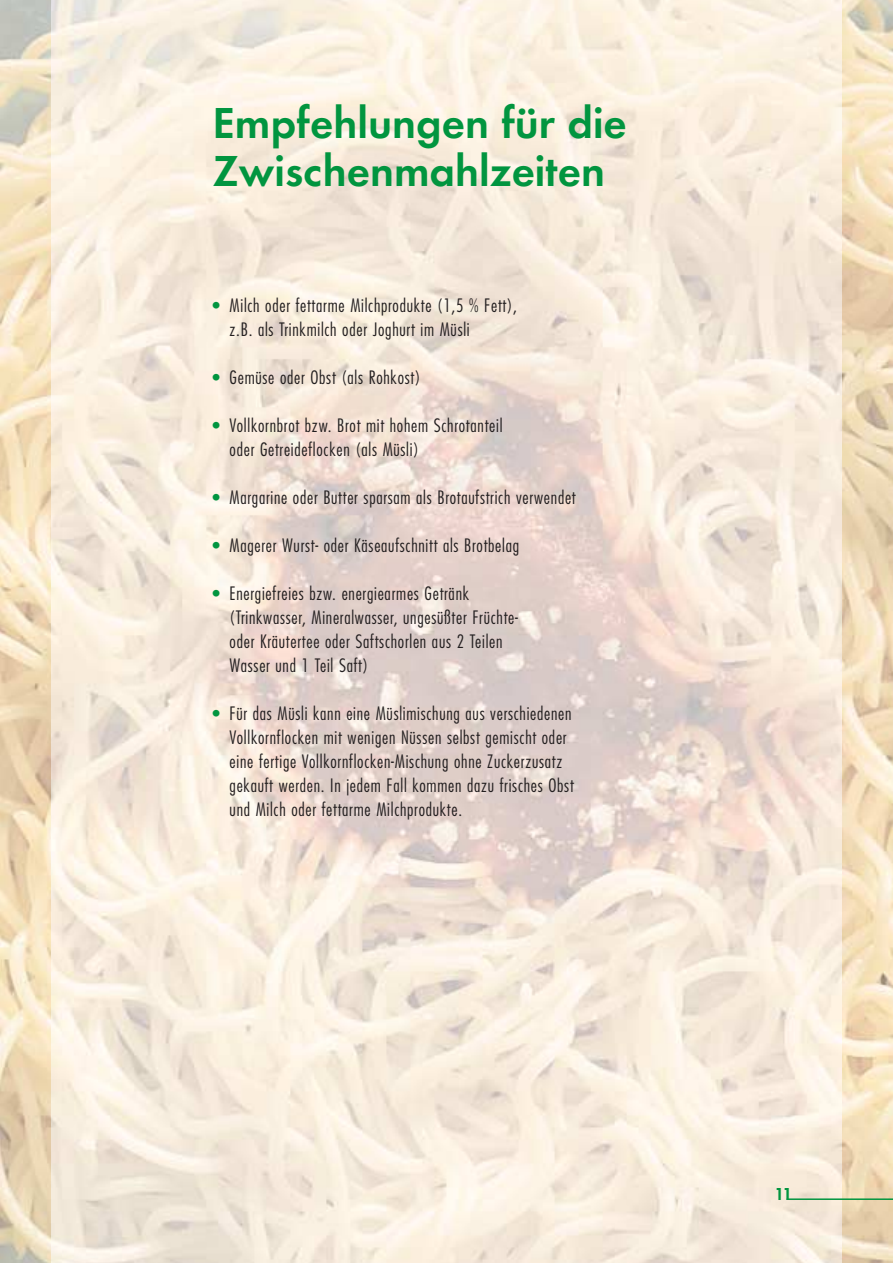
<style>
.page{position:relative;width:893px;height:1263px;background:#fff}
.page>*{position:absolute;margin:0;border:0;box-sizing:border-box;transform-origin:0 0}
.t1{font:600 45px/48px "Futura T";color:#01953f}
.t2{font:300 condensed 18px/24px "Futura";letter-spacing:.04em;color:#231f20}
.t3{font:600 18px "Futura T";color:#01953f}
.s1{color:#01953f}
</style>
<div class="page">
<img style="left:0;top:0;width:893px;height:1263px">
<img style="left:51px;top:0;width:791px;height:1263px">
<hr style="left:787px;top:1198px;width:106px;height:2px;background:#01953f">
<h1 class="t1" style="left:213px;top:102px;width:416px">Empfehlungen für die<br>Zwischenmahlzeiten</h1>
<p class="t2" style="left:230px;top:295px;width:289px;text-indent:-17px"><span class="s1">•</span> Milch oder fettarme Milchprodukte (1,5 % Fett), z.B. als Trinkmilch oder Joghurt im Müsli</p>
<p class="t2" style="left:213px;top:367px;width:209px"><span class="s1">•</span> Gemüse oder Obst (als Rohkost)</p>
<p class="t2" style="left:230px;top:415px;width:274px;text-indent:-17px"><span class="s1">•</span> Vollkornbrot bzw. Brot mit hohem Schrotanteil oder Getreideflocken (als Müsli)</p>
<p class="t2" style="left:213px;top:487px;width:365px"><span class="s1">•</span> Margarine oder Butter sparsam als Brotaufstrich verwendet</p>
<p class="t2" style="left:213px;top:535px;width:308px"><span class="s1">•</span> Magerer Wurst- oder Käseaufschnitt als Brotbelag</p>
<p class="t2" style="left:230px;top:583px;width:290px;text-indent:-17px"><span class="s1">•</span> Energiefreies bzw. energiearmes Getränk (Trinkwasser, Mineralwasser, ungesüßter Früchte&shy;oder Kräutertee oder Saftschorlen aus 2 Teilen Wasser und 1 Teil Saft)</p>
<p class="t2" style="left:230px;top:703px;width:346px;text-indent:-17px"><span class="s1">•</span> Für das Müsli kann eine Müslimischung aus verschiedenen Vollkornflocken mit wenigen Nüssen selbst gemischt oder eine fertige Vollkornflocken-Mischung ohne Zuckerzusatz gekauft werden. In jedem Fall kommen dazu frisches Obst und Milch oder fettarme Milchprodukte.</p>
<p class="t3" style="left:774px;top:1186px;width:20px">11</p>
</div>
